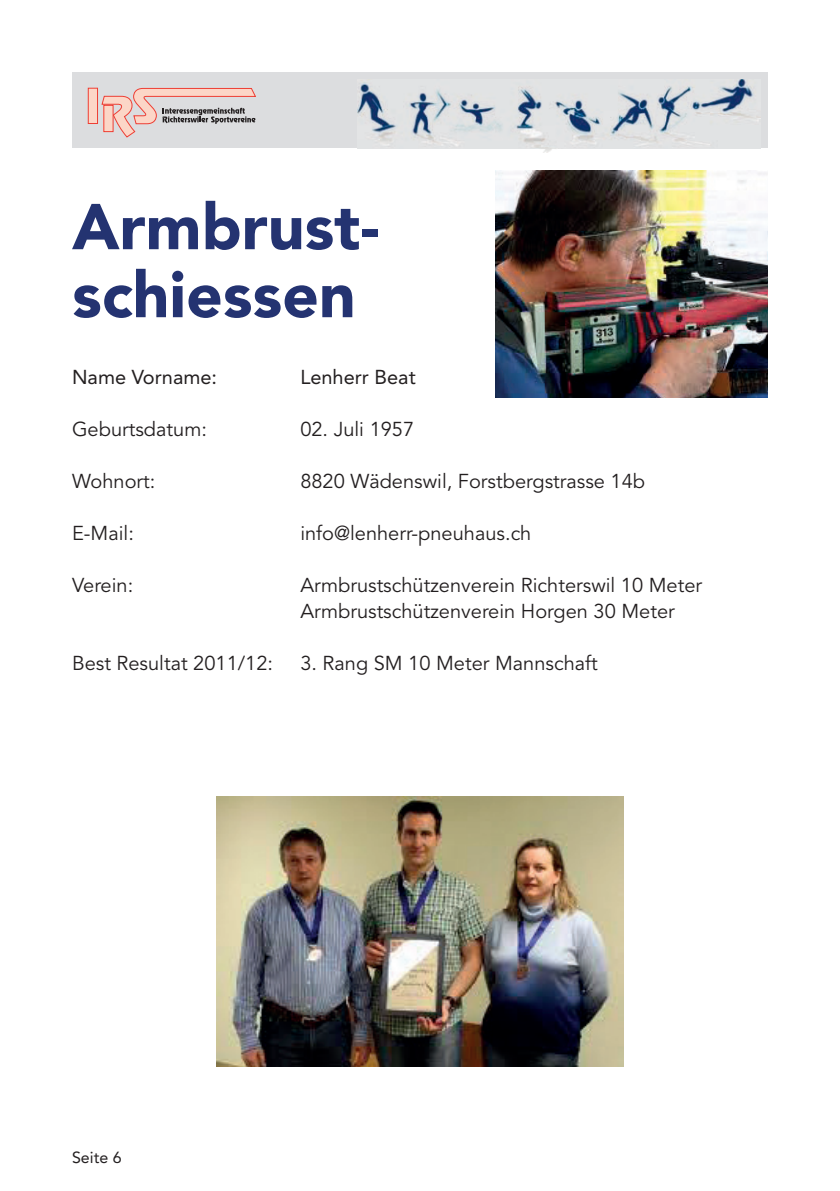
<style>
.page{position:relative;width:840px;height:1191px;background:#fff}
.page>*{position:absolute;margin:0;border:0;box-sizing:border-box;transform-origin:0 0}
.t1{font:900 64px/68px "Avenir";color:#243371}
.t2{font:20px/26px "Avenir";color:#231f20}
.t3{font:20px "Avenir";color:#231f20}
.t4{font:16px "Avenir";color:#231f20}
</style>
<div class="page">
<div style="left:72px;top:72px;width:695px;height:76px;background:#dcdddf"></div>
<div style="left:88px;top:88px;width:9px;height:35px;background:#fcd6c7"></div>
<div style="left:88px;top:88px;width:10px;height:36px;border:1px solid #ee3e34"></div>
<svg style="left:101px;top:88px;width:155px;height:49px"></svg>
<img style="left:495px;top:171px;width:272px;height:226px">
<img style="left:357px;top:79px;width:403px;height:73px">
<img style="left:217px;top:797px;width:405px;height:269px">
<h1 class="t1" style="left:72px;top:193px;width:308px">Armbrust&shy;schiessen</h1>
<p class="t3" style="left:72px;top:365px;width:146px">Name Vorname:</p>
<p class="t3" style="left:300px;top:365px;width:117px">Lenherr Beat</p>
<p class="t2" style="left:72px;top:416px;width:136px">Geburtsdatum:</p>
<p class="t2" style="left:300px;top:416px;width:115px">02. Juli 1957</p>
<p class="t2" style="left:72px;top:468px;width:85px">Wohnort:</p>
<p class="t2" style="left:300px;top:468px;width:346px">8820 Wädenswil, Forstbergstrasse 14b</p>
<p class="t2" style="left:72px;top:520px;width:63px">E-Mail:</p>
<p class="t2" style="left:300px;top:520px;width:232px">info@lenherr-pneuhaus.ch</p>
<p class="t2" style="left:72px;top:572px;width:63px">Verein:</p>
<p class="t2" style="left:300px;top:572px;width:403px">Armbrustschützenverein Richterswil 10 Meter<br>Armbrustschützenverein Horgen 30 Meter</p>
<p class="t2" style="left:72px;top:650px;width:202px">Best Resultat 2011/12:</p>
<p class="t2" style="left:300px;top:650px;width:299px">3. Rang SM 10 Meter Mannschaft</p>
<p class="t4" style="left:72px;top:1148px;width:51px">Seite 6</p>
</div>
